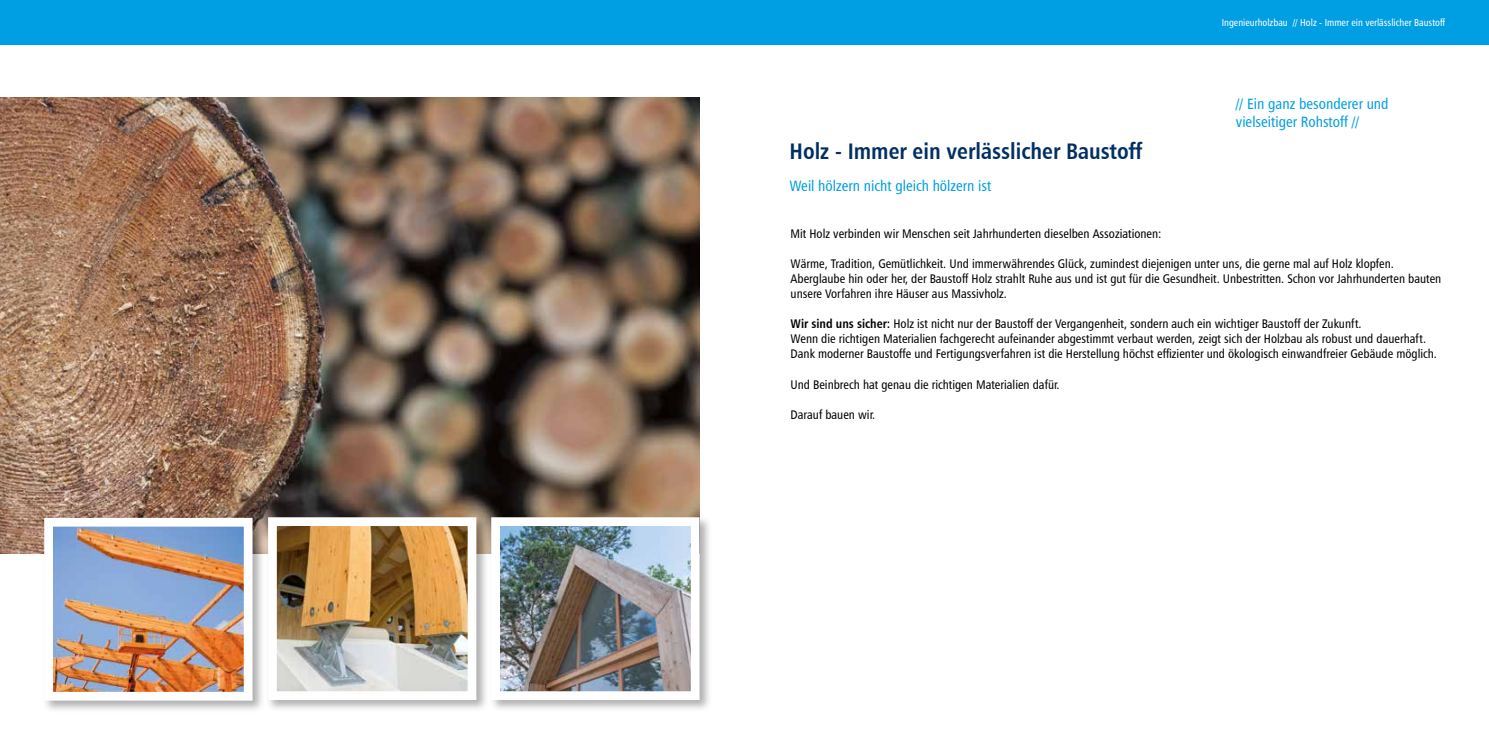
<style>
.page{position:relative;width:1489px;height:745px;background:#fff}
.page>*{position:absolute;margin:0;border:0;box-sizing:border-box;transform-origin:0 0}
.t1{font:22.5px "Humanist 777 BT Bold Condensed B";color:#002f63}
.t2{font:15px/18px "Humanist 777 BT Roman Condensed B";color:#009fe3}
.t3{font:12.5px/15px "Humanist 777 BT Roman Condensed B";color:#000}
.t4{font:10px "Humanist 777 BT Roman Condensed B";color:#fff}
.s1{font-family:"Humanist 777 BT Bold Condensed B"}
</style>
<div class="page">
<img style="left:0;top:97px;width:699px;height:456px">
<div style="left:0;top:0;width:1488px;height:45px;background:#009fe3"></div>
<div style="left:265px;top:514px;width:224px;height:198px;background:#000;opacity:.32"></div>
<img style="left:278px;top:527px;width:188px;height:162px">
<div style="left:268px;top:517px;width:208px;height:182px;border:9px solid #fff"></div>
<div style="left:42px;top:515px;width:223px;height:197px;background:#000;opacity:.32"></div>
<img style="left:54px;top:527px;width:188px;height:163px">
<div style="left:44px;top:517px;width:208px;height:183px;border:9px solid #fff"></div>
<div style="left:489px;top:514px;width:223px;height:198px;background:#000;opacity:.32"></div>
<img style="left:501px;top:527px;width:188px;height:162px">
<div style="left:491px;top:517px;width:208px;height:182px;border:9px solid #fff"></div>
<p class="t4" style="left:1221px;top:17px;width:225px">Ingenieurholzbau // Holz - Immer ein verlässlicher Baustoff</p>
<p class="t2" style="left:1235px;top:94px;width:154px">// Ein ganz besonderer und vielseitiger Rohstoff //</p>
<h1 class="t1" style="left:789px;top:137px;width:354px">Holz - Immer ein verlässlicher Baustoff</h1>
<p class="t2" style="left:789px;top:177px;width:203px">Weil hölzern nicht gleich hölzern ist</p>
<p class="t3" style="left:790px;top:226px;width:372px">Mit Holz verbinden wir Menschen seit Jahrhunderten dieselben Assoziationen:</p>
<p class="t3" style="left:790px;top:256px;width:652px">Wärme, Tradition, Gemütlichkeit. Und immerwährendes Glück, zumindest diejenigen unter uns, die gerne mal auf Holz klopfen.<br>Aberglaube hin oder her, der Baustoff Holz strahlt Ruhe aus und ist gut für die Gesundheit. Unbestritten. Schon vor Jahrhunderten bauten unsere Vorfahren ihre Häuser aus Massivholz.</p>
<p class="t3" style="left:790px;top:316px;width:648px"><span class="s1">Wir sind uns sicher:</span> Holz ist nicht nur der Baustoff der Vergangenheit, sondern auch ein wichtiger Baustoff der Zukunft.<br>Wenn die richtigen Materialien fachgerecht aufeinander abgestimmt verbaut werden, zeigt sich der Holzbau als robust und dauerhaft.<br>Dank moderner Baustoffe und Fertigungsverfahren ist die Herstellung höchst effizienter und ökologisch einwandfreier Gebäude möglich.</p>
<p class="t3" style="left:790px;top:376px;width:270px">Und Beinbrech hat genau die richtigen Materialien dafür.</p>
<p class="t3" style="left:790px;top:406px;width:86px">Darauf bauen wir.</p>
</div>
